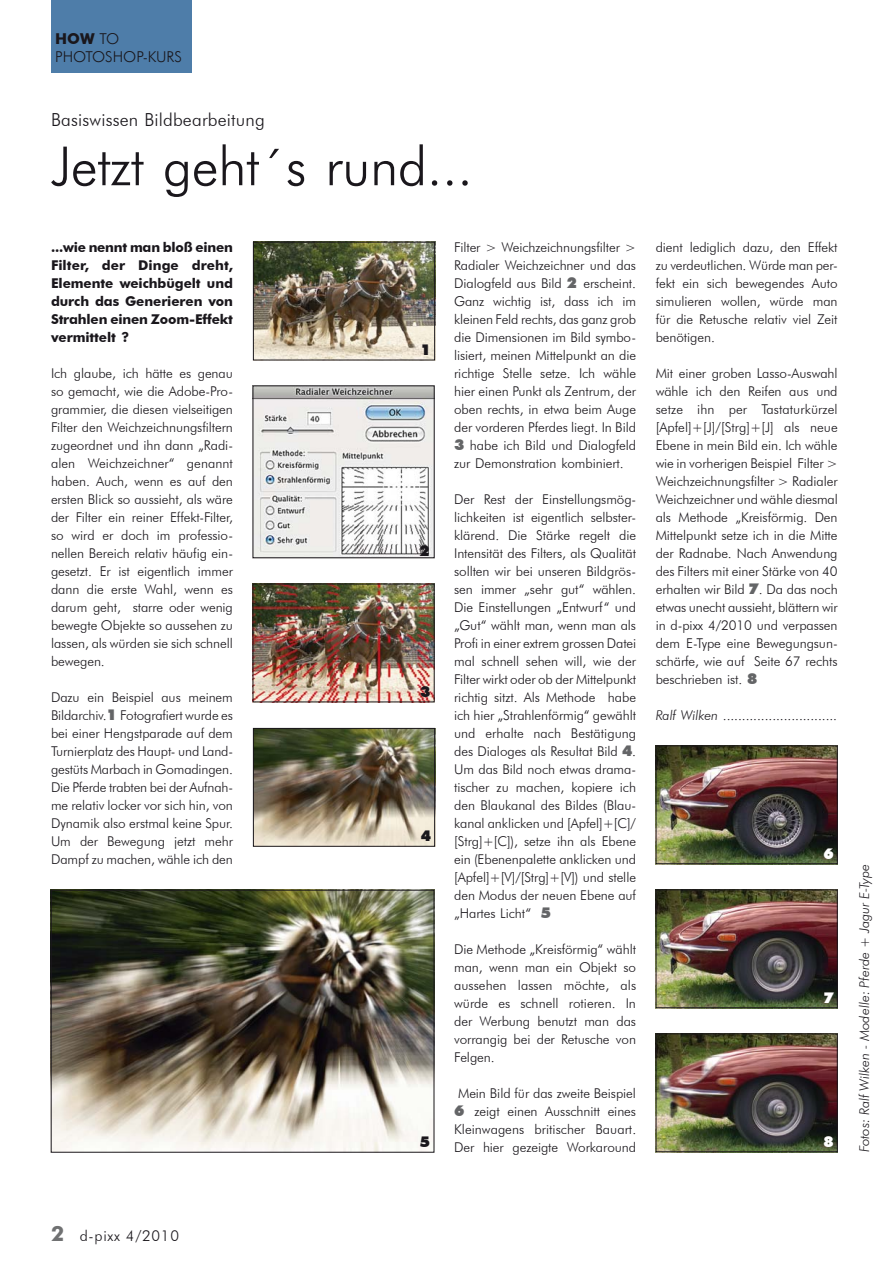
<style>
.page{position:relative;width:893px;height:1263px;background:#fff}
.page>*{position:absolute;margin:0;border:0;box-sizing:border-box;transform-origin:0 0}
.Headline_36{font:300 54px "Futura BT";letter-spacing:-.005em;color:#1a171c}
.Headline_12{font:300 18px "Futura BT";letter-spacing:.01em;color:#1a171c}
.t1{font:300 15px "Futura BT";color:#1a171c}
.t2{font:300 15px "Futura BT";letter-spacing:.05em;color:#1a171c}
.t3{font:700 15px "Futura BT";color:#1a171c}
.t4{font:900 15px "Futura BT";color:#1a171c}
.t5{font:900 15px "Futura BT";color:#fff}
.Lauftext{font:300 13.5px/18px "Futura BT";letter-spacing:-.005em;color:#1a171c;text-align:justify}
.Lauftext-2{font:700 13.5px/18px "Futura BT";letter-spacing:-.005em;color:#1a171c;text-align:justify}
.t6{font:italic 300 13.5px "Futura BT";color:#1a171c}
.s1{font-weight:300}
.s2{font-weight:900;font-size:15px;color:#646567}
.s3{font-style:italic}
.s4{font-weight:700;font-size:21px;color:#707172}
</style>
<div class="page">
<div style="left:51px;top:0;width:140px;height:72px;background:#4e7da9"></div>
<img style="left:255px;top:244px;width:178px;height:114px">
<div style="left:253px;top:242px;width:182px;height:118px;border:1px solid #1a171c"></div>
<img style="left:255px;top:387px;width:178px;height:169px">
<img style="left:255px;top:730px;width:178px;height:115px">
<div style="left:253px;top:728px;width:182px;height:119px;border:1px solid #1a171c"></div>
<img style="left:658px;top:1035px;width:178px;height:115px">
<div style="left:656px;top:1033px;width:182px;height:119px;border:1px solid #1a171c"></div>
<img style="left:658px;top:891px;width:178px;height:115px">
<div style="left:656px;top:889px;width:182px;height:119px;border:1px solid #1a171c"></div>
<img style="left:658px;top:747px;width:178px;height:115px">
<div style="left:656px;top:745px;width:182px;height:119px;border:1px solid #1a171c"></div>
<img style="left:255px;top:586px;width:178px;height:114px">
<div style="left:253px;top:584px;width:182px;height:118px;border:1px solid #1a171c"></div>
<img style="left:53px;top:892px;width:379px;height:258px">
<div style="left:51px;top:890px;width:383px;height:262px;border:1px solid #1a171c"></div>
<p class="t3" style="left:55px;top:29px;width:65px">HOW <span class="s1">TO</span></p>
<p class="t1" style="left:55px;top:47px;width:128px">PHOTOSHOP-KURS</p>
<p class="Headline_12" style="left:51px;top:109px;width:215px">Basiswissen Bildbearbeitung</p>
<p class="Headline_36" style="left:51px;top:133px;width:423px">Jetzt geht´s rund...</p>
<p class="Lauftext-2" style="left:51px;top:238px;width:184px">...wie nennt man bloß einen Filter, der Dinge dreht, Elemente weichbügelt und durch das Generieren von Strahlen einen Zoom-Effekt vermittelt ?</p>
<p class="Lauftext" style="left:51px;top:364px;width:183px">Ich glaube, ich hätte es genau so gemacht, wie die Adobe-Pro&shy;grammier, die diesen vielseitigen Filter den Weichzeichnungsfiltern zugeordnet und ihn dann „Radi&shy;alen Weichzeichner“ genannt haben. Auch, wenn es auf den ersten Blick so aussieht, als wäre der Filter ein reiner Effekt-Filter, so wird er doch im professio&shy;nellen Bereich relativ häufig ein&shy;gesetzt. Er ist eigentlich immer dann die erste Wahl, wenn es darum geht, starre oder wenig bewegte Objekte so aussehen zu lassen, als würden sie sich schnell bewegen.</p>
<p class="Lauftext" style="left:51px;top:688px;width:183px">Dazu ein Beispiel aus meinem Bildarchiv.<span class="s2">1</span> Fotografiert wurde es bei einer Hengstparade auf dem Turnierplatz des Haupt- und Land&shy;gestüts Marbach in Gomadingen.</p>
<p class="Lauftext" style="left:51px;top:778px;width:183px">Die Pferde trabten bei der Aufnah&shy;me relativ locker vor sich hin, von Dynamik also erstmal keine Spur.<br>Um der Bewegung jetzt mehr Dampf zu machen, wähle ich den</p>
<p class="t4" style="left:420px;top:340px;width:12px">1</p>
<p class="t4" style="left:419px;top:541px;width:12px">2</p>
<p class="t4" style="left:420px;top:682px;width:12px">3</p>
<p class="t4" style="left:421px;top:827px;width:12px">4</p>
<p class="t4" style="left:420px;top:1132px;width:12px">5</p>
<p class="Lauftext" style="left:454px;top:238px;width:183px">Filter &gt; Weichzeichnungsfilter &gt; Radialer Weichzeichner und das Dialogfeld aus Bild <span class="s2">2</span> erscheint.<br>Ganz wichtig ist, dass ich im kleinen Feld rechts, das ganz grob die Dimensionen im Bild symbo&shy;lisiert, meinen Mittelpunkt an die richtige Stelle setze. Ich wähle hier einen Punkt als Zentrum, der oben rechts, in etwa beim Auge der vorderen Pferdes liegt. In Bild <span class="s2">3</span> habe ich Bild und Dialogfeld zur Demonstration kombiniert.</p>
<p class="Lauftext" style="left:454px;top:490px;width:184px">Der Rest der Einstellungsmög&shy;lichkeiten ist eigentlich selbster&shy;klärend. Die Stärke regelt die Intensität des Filters, als Qualität sollten wir bei unseren Bildgrös&shy;sen immer „sehr gut“ wählen.<br>Die Einstellungen „Entwurf“ und „Gut“ wählt man, wenn man als Profi in einer extrem grossen Datei mal schnell sehen will, wie der Filter wirkt oder ob der Mittelpunkt richtig sitzt. Als Methode habe ich hier „Strahlenförmig“ gewählt und erhalte nach Bestätigung des Dialoges als Resultat Bild <span class="s2">4</span>.<br>Um das Bild noch etwas drama&shy;tischer zu machen, kopiere ich den Blaukanal des Bildes (Blau&shy;kanal anklicken und [Apfel]+[C]/ [Strg]+[C]), setze ihn als Ebene ein (Ebenenpalette anklicken und [Apfel]+[V]/[Strg]+[V]) und stelle den Modus der neuen Ebene auf „Hartes Licht“ <span class="s2">5</span></p>
<p class="Lauftext" style="left:454px;top:940px;width:184px">Die Methode „Kreisförmig“ wählt man, wenn man ein Objekt so aussehen lassen möchte, als würde es schnell rotieren. In der Werbung benutzt man das vorrangig bei der Retusche von Felgen.</p>
<p class="Lauftext" style="left:454px;top:1084px;width:184px">Mein Bild für das zweite Beispiel <span class="s2">6</span> zeigt einen Ausschnitt eines Kleinwagens britischer Bauart.<br>Der hier gezeigte Workaround</p>
<p class="Lauftext" style="left:656px;top:238px;width:183px">dient lediglich dazu, den Effekt zu verdeutlichen. Würde man per&shy;fekt ein sich bewegendes Auto simulieren wollen, würde man für die Retusche relativ viel Zeit benötigen.</p>
<p class="Lauftext" style="left:656px;top:364px;width:184px">Mit einer groben Lasso-Auswahl wähle ich den Reifen aus und setze ihn per Tastaturkürzel [Apfel]+[J]/[Strg]+[J] als neue Ebene in mein Bild ein. Ich wähle wie in vorherigen Beispiel Filter &gt; Weichzeichnungsfilter &gt; Radialer Weichzeichner und wähle diesmal als Methode „Kreisförmig. Den Mittelpunkt setze ich in die Mitte der Radnabe. Nach Anwendung des Filters mit einer Stärke von 40 erhalten wir Bild <span class="s2">7</span>. Da das noch etwas unecht aussieht, blättern wir in d-pixx 4/2010 und verpassen dem E-Type eine Bewegungsun&shy;schärfe, wie auf Seite 67 rechts beschrieben ist. <span class="s2">8</span></p>
<p class="Lauftext" style="left:656px;top:706px;width:183px"><span class="s3">Ralf Wilken</span> ..............................</p>
<p class="t5" style="left:823px;top:844px;width:12px">6</p>
<p class="t5" style="left:823px;top:988px;width:12px">7</p>
<p class="t5" style="left:823px;top:1132px;width:12px">8</p>
<p class="t6" style="left:856px;top:1152px;width:290px;rotate:-90deg">Fotos: Ralf Wilken - Modelle: Pferde + Jagur E-Type</p>
<p class="t2" style="left:51px;top:1226px;width:129px"><span class="s4">2</span> d-pixx 4/2010</p>
</div>
